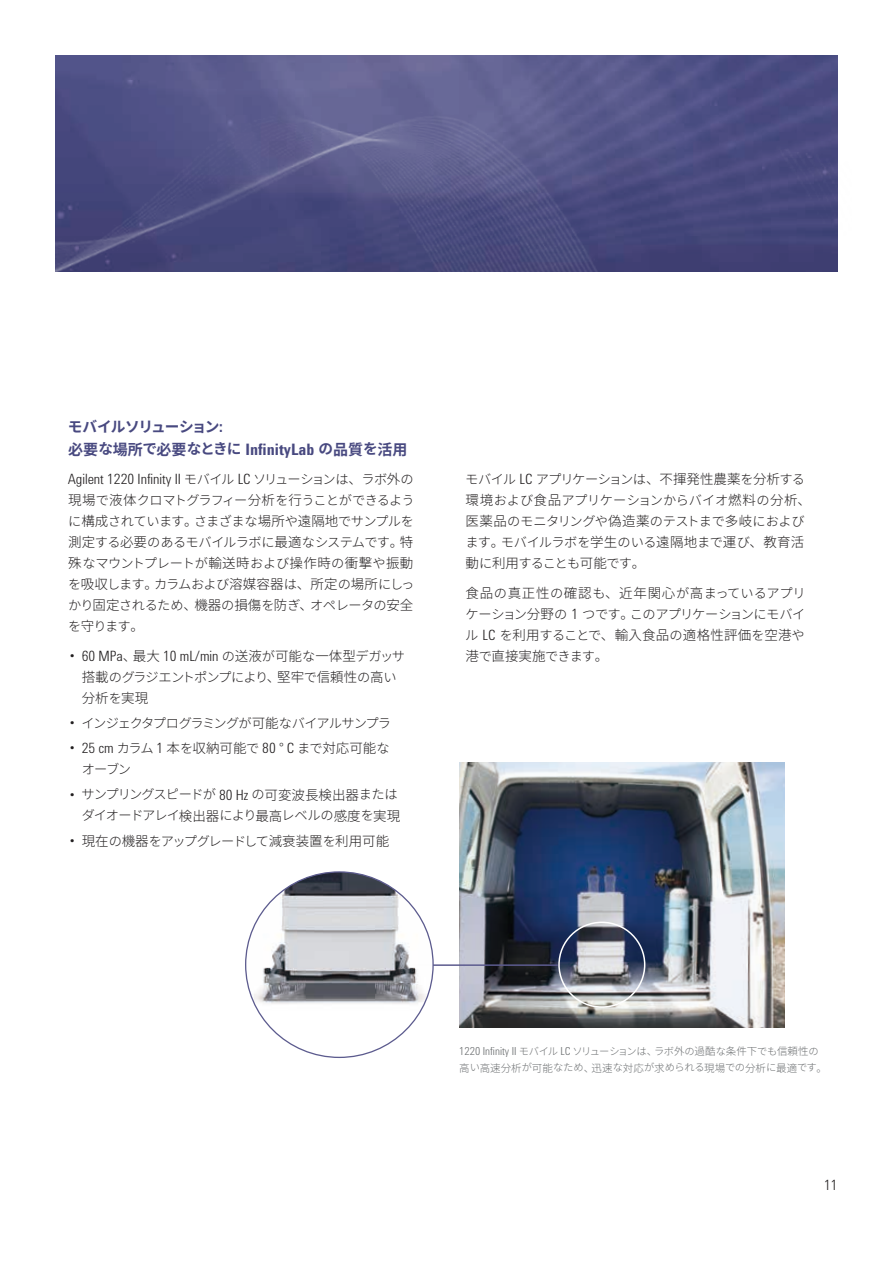
<style>
.page{position:relative;width:893px;height:1263px;background:#fff}
.page>*{position:absolute;margin:0;border:0;box-sizing:border-box;transform-origin:0 0}
.t1{font:700 16.2px "Agilent Condensed CFF";color:#484980}
.t2{font:700 14.7px "Noto Sans CJ Kjp";letter-spacing:-.07em;color:#484980}
.t3{font:300 14.55px "Agilent Condensed CFF";color:#221f20}
.t4{font:300 13.5px/21px "Noto Sans CJ Kjp";color:#221f20}
.t5{font:300 13.5px "Noto Sans CJ Kjp";letter-spacing:.05em;color:#221f20}
.t6{font:300 13.2px/21px "Noto Sans CJ Kjp";letter-spacing:-.055em;color:#221f20;text-align:justify}
.t7{font:300 13.2px/21px "Noto Sans CJ Kjp";letter-spacing:-.075em;color:#221f20;text-align:right}
.t8{font:300 13.2px "Noto Sans CJ Kjp";letter-spacing:-.035em;color:#221f20}
.t9{font:300 10.5px "Noto Sans CJ Kjp";color:#6c6f71}
.t10{font:300 10.35px "Noto Sans CJ Kjp";letter-spacing:-.05em;color:#6c6f71}
.s1{font-family:"Agilent Condensed CFF";font-size:16.2px}
.s2{font-family:"Noto Sans CJ Kjp";font-size:15px}
.s3{font-family:"Noto Sans CJ Kjp";font-size:14.7px}
.s4{font-family:"Noto Sans CJ Kjp";font-size:13.2px}
.s5{font-family:"Noto Sans CJ Kjp";font-size:13.5px}
.s6{font-size:13.5px}
.s7{font-size:13.2px}
.s8{font-family:"Agilent Condensed CFF";font-size:14.55px}
.s9{font-family:"Agilent Condensed CFF";font-size:11.4px}
.s10{font-size:10.5px}
.s11{font-size:10.35px}
</style>
<div class="page">
<img style="left:55px;top:56px;width:783px;height:216px">
<img style="left:459px;top:762px;width:325px;height:265px">
<hr style="left:400px;top:964px;width:158px;height:2px;background:#5c5b8e">
<div style="left:558px;top:921px;width:87px;height:87px;border:2px solid #fff;border-radius:50%"></div>
<img style="left:246px;top:872px;width:187px;height:138px">
<p class="t2" style="left:68px;top:418px;width:156px">モバイルソリューション<span class="s1">:</span></p>
<p class="t1" style="left:68px;top:437px;width:341px"><span class="s2">必要</span><span class="s3">な</span><span class="s2">場所</span><span class="s3">で</span><span class="s2">必要</span><span class="s3">なときに</span> InfinityLab <span class="s3">の</span><span class="s2">品質</span><span class="s3">を</span><span class="s2">活用</span></p>
<p class="t3" style="left:68px;top:468px;width:347px">Agilent 1220 Infinity II <span class="s4">モバイル</span> LC <span class="s4">ソリューションは</span><span class="s5">、</span><span class="s4">ラボ</span><span class="s5">外</span><span class="s4">の</span></p>
<p class="t6" style="left:68px;top:490px;width:348px"><span class="s6">現場</span>で<span class="s6">液体</span>クロマトグラフィー<span class="s6">分析</span>を<span class="s6">行</span>うことができるように<span class="s6">構成</span>されています<span class="s6">。</span>さまざまな<span class="s6">場所</span>や<span class="s6">遠隔地</span>でサンプルを<span class="s6">測定</span>する<span class="s6">必要</span>のあるモバイルラボに<span class="s6">最適</span>なシステムです<span class="s6">。特殊</span>なマウントプレートが<span class="s6">輸送時</span>および<span class="s6">操作時</span>の<span class="s6">衝撃</span>や<span class="s6">振動</span>を<span class="s6">吸収</span>します<span class="s6">。</span>カラムおよび<span class="s6">溶媒容器</span>は<span class="s6">、所定</span>の<span class="s6">場所</span>にしっかり<span class="s6">固定</span>されるため<span class="s6">、機器</span>の<span class="s6">損傷</span>を<span class="s6">防</span>ぎ<span class="s6">、</span>オペレータの<span class="s6">安全</span>を<span class="s6">守</span>ります<span class="s6">。</span></p>
<p class="t3" style="left:70px;top:645px;width:337px">• 60 MPa<span class="s5">、最大</span> 10 mL/min <span class="s4">の</span><span class="s5">送液</span><span class="s4">が</span><span class="s5">可能</span><span class="s4">な</span><span class="s5">一体型</span><span class="s4">デガッサ</span></p>
<p class="t6" style="left:82px;top:666px;width:317px"><span class="s6">搭載</span>のグラジエントポンプにより<span class="s6">、堅牢</span>で<span class="s6">信頼性</span>の<span class="s6">高</span>い</p>
<p class="t4" style="left:82px;top:687px;width:68px">分析<span class="s7">を</span>実現</p>
<p class="t7" style="left:70px;top:713px;width:323px"><span class="s8">•</span> インジェクタプログラミングが<span class="s6">可能</span>なバイアルサンプラ</p>
<p class="t4" style="left:70px;top:738px;width:322px"><span class="s8">• 25 cm</span> <span class="s7">カラム</span> <span class="s8">1</span> 本<span class="s7">を</span>収納可能<span class="s7">で</span> <span class="s8">80</span> ° <span class="s8">C</span> <span class="s7">まで</span>対応可能<span class="s7">な</span></p>
<p class="t6" style="left:82px;top:759px;width:51px">オーブン</p>
<p class="t7" style="left:70px;top:784px;width:332px"><span class="s8">•</span> サンプリングスピードが <span class="s8">80 Hz</span> の<span class="s6">可変波長検出器</span>またはダイオードアレイ<span class="s6">検出器</span>により<span class="s6">最高</span>レベルの<span class="s6">感度</span>を<span class="s6">実現</span></p>
<p class="t4" style="left:70px;top:830px;width:321px"><span class="s8">•</span> 現在<span class="s7">の</span>機器<span class="s7">をアップグレードして</span>減衰装置<span class="s7">を</span>利用可能</p>
<p class="t6" style="left:465px;top:469px;width:347px;text-align:left">モバイル <span class="s8">LC</span> アプリケーションは<span class="s6">、不揮発性農薬</span>を<span class="s6">分析</span>する<span class="s6">環境</span>および<span class="s6">食品</span>アプリケーションからバイオ<span class="s6">燃料</span>の<span class="s6">分析、医薬品</span>のモニタリングや<span class="s6">偽造薬</span>のテストまで<span class="s6">多岐</span>におよびます<span class="s6">。</span>モバイルラボを<span class="s6">学生</span>のいる<span class="s6">遠隔地</span>まで<span class="s6">運</span>び<span class="s6">、教育活動</span>に<span class="s6">利用</span>することも<span class="s6">可能</span>です<span class="s6">。</span></p>
<p class="t5" style="left:466px;top:585px;width:342px">食品<span class="s7">の</span>真正性<span class="s7">の</span>確認<span class="s7">も</span>、近年関心<span class="s7">が</span>高<span class="s7">まっているアプリ</span></p>
<p class="t8" style="left:466px;top:606px;width:341px">ケーション<span class="s6">分野</span>の <span class="s8">1</span> つです<span class="s6">。</span>このアプリケーションにモバイ</p>
<p class="t4" style="left:465px;top:624px;width:341px"><span class="s7">ル</span> <span class="s8">LC</span> <span class="s7">を</span>利用<span class="s7">することで</span>、輸入食品<span class="s7">の</span>適格性評価<span class="s7">を</span>空港<span class="s7">や</span>港<span class="s7">で</span>直接実施<span class="s7">できます</span>。</p>
<p class="t10" style="left:459px;top:1045px;width:361px"><span class="s9">1220 Infinity II</span> モバイル <span class="s9">LC</span> ソリューションは<span class="s10">、</span>ラボ<span class="s10">外</span>の<span class="s10">過酷</span>な<span class="s10">条件下</span>でも<span class="s10">信頼性</span>の</p>
<p class="t9" style="left:459px;top:1062px;width:369px">高<span class="s11">い</span>高速分析<span class="s11">が</span>可能<span class="s11">なため</span>、迅速<span class="s11">な</span>対応<span class="s11">が</span>求<span class="s11">められる</span>現場<span class="s11">での</span>分析<span class="s11">に</span>最適<span class="s11">です</span>。</p>
<p class="t3" style="left:824px;top:1174px;width:15px">11</p>
</div>
